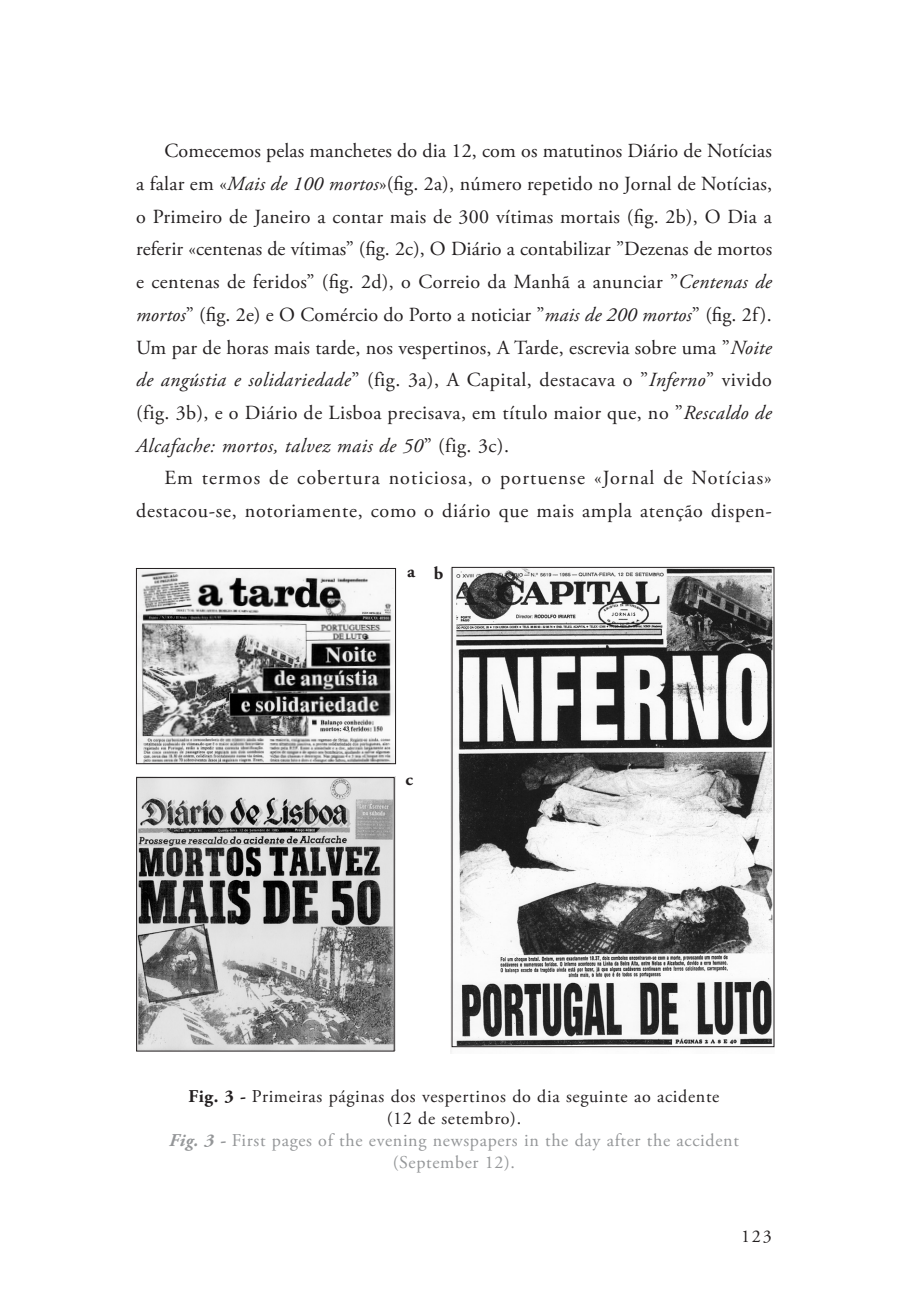
<style>
.page{position:relative;width:908px;height:1304px;background:#fff}
.page>*{position:absolute;margin:0;border:0;box-sizing:border-box;transform-origin:0 0}
.t1{font:20px/32.8px "Adobe Garamond Pro";letter-spacing:.035em;color:#231f20;text-align:justify}
.Citação{font:18px/22px "Adobe Garamond Pro";letter-spacing:.035em;color:#231f20;text-align:center}
.Citação-2{font:18px/22px "Adobe Garamond Pro";letter-spacing:.035em;color:#949698;text-align:center}
.Citação-3{font:700 18px "Adobe Garamond Pro";color:#231f20}
.s1{font-style:italic}
.s2{font-weight:700}
.s3{font-weight:700;font-style:italic}
</style>
<div class="page">
<img style="left:138px;top:568px;width:258px;height:196px">
<div style="left:136px;top:568px;width:259px;height:196px;border:1px solid #231f20"></div>
<img style="left:137px;top:776px;width:258px;height:274px">
<div style="left:136px;top:777px;width:258px;height:274px;border:1px solid #231f20"></div>
<img style="left:450px;top:568px;width:323px;height:485px">
<div style="left:451px;top:567px;width:322px;height:480px;border:1px solid #231f20"></div>
<p class="t1" style="left:136px;top:135px;width:637px;text-indent:28px">Comecemos pelas manchetes do dia 12, com os matutinos Diário de Notícias a falar em «<span class="s1">Mais de 100 mortos</span>»(fig. 2a), número repetido no Jornal de Notícias, o Primeiro de Janeiro a contar mais de 300 vítimas mortais (fig. 2b), O Dia a referir «centenas de vítimas” (fig. 2c), O Diário a contabilizar ”Dezenas de mortos e centenas de feridos” (fig. 2d), o Correio da Manhã a anunciar ”<span class="s1">Centenas de mortos</span>” (fig. 2e) e O Comércio do Porto a noticiar ”<span class="s1">mais de 200 mortos</span>” (fig. 2f).<br>Um par de horas mais tarde, nos vespertinos, A Tarde, escrevia sobre uma ”<span class="s1">Noite de angústia e solidariedade</span>” (fig. 3a), A Capital, destacava o ”<span class="s1">Inferno</span>” vivido (fig. 3b), e o Diário de Lisboa precisava, em título maior que, no ”<span class="s1">Rescaldo de Alcafache: mortos, talvez mais de 50</span>” (fig. 3c).</p>
<p class="t1" style="left:136px;top:462px;width:637px;text-align:right">Em termos de cobertura noticiosa, o portuense «Jornal de Notícias» destacou-se, notoriamente, como o diário que mais ampla atenção dispen-</p>
<p class="Citação-3" style="left:407px;top:561px;width:9px">a</p>
<p class="Citação-3" style="left:433px;top:563px;width:11px">b</p>
<p class="Citação-3" style="left:405px;top:769px;width:9px">c</p>
<p class="Citação" style="left:188px;top:1086px;width:532px"><span class="s2">Fig. 3 -</span> Primeiras páginas dos vespertinos do dia seguinte ao acidente (12 de setembro).</p>
<p class="Citação-2" style="left:169px;top:1130px;width:571px"><span class="s3">Fig. 3 -</span> First pages of the evening newspapers in the day after the accident (September 12).</p>
<p class="Citação" style="left:740px;top:1226px;width:32px">123</p>
</div>
